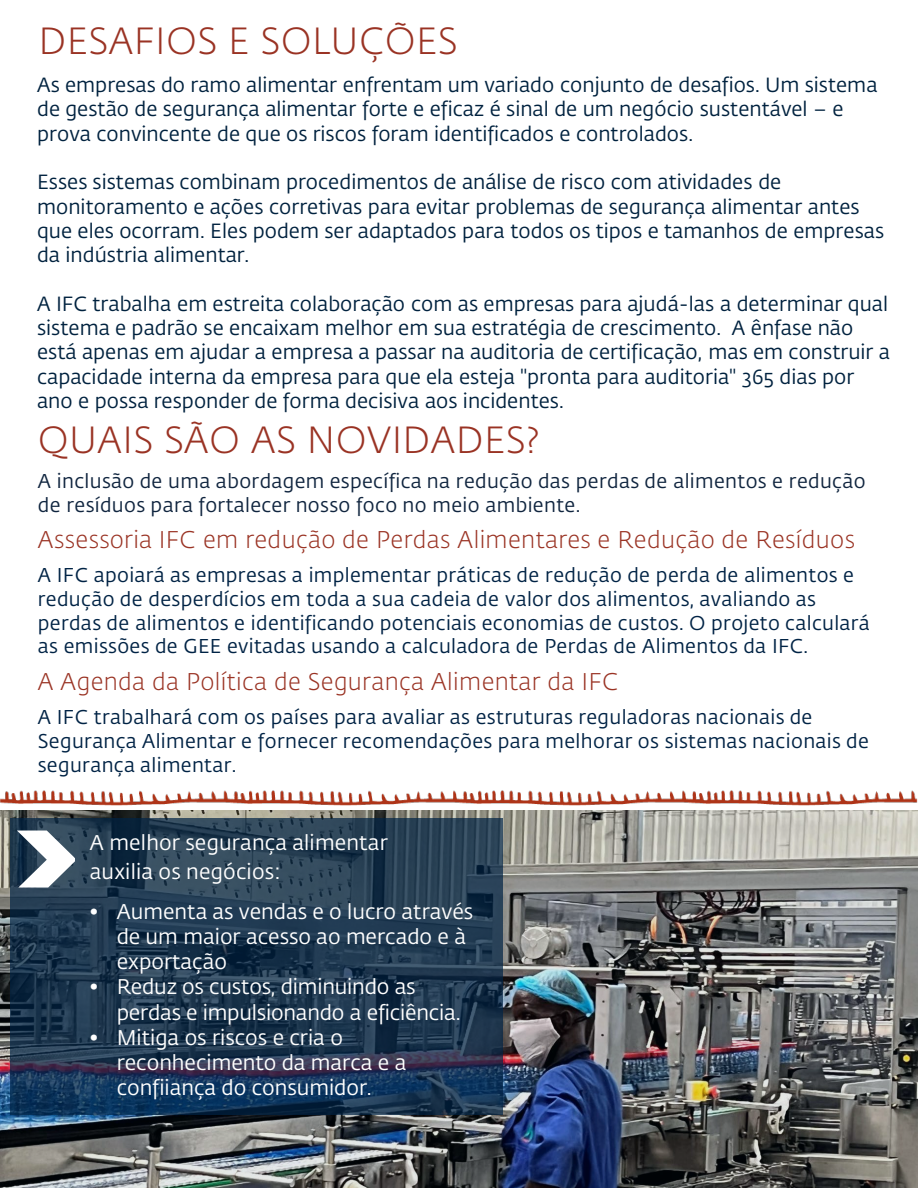
<style>
.page{position:relative;width:918px;height:1188px;background:#fff}
.page>*{position:absolute;margin:0;border:0;box-sizing:border-box;transform-origin:0 0}
.t1{font:300 37.5px "Fedra Sans Std";letter-spacing:.01em;color:#9a3324}
.t2{font:300 24px "Fedra Sans Std";letter-spacing:.015em;color:#9a3324}
.t3{font:21px/25.2px "Fedra Sans Std";color:#fff}
.t4{font:20.4px/24.3px "Fedra Sans Std";color:#00223f}
.t5{font:19.8px/23.7px "Fedra Sans Std";letter-spacing:.02em;color:#002345}
.t6{font:19.8px/23.7px "Fedra Sans Std";letter-spacing:.02em;color:#10253f}
</style>
<div class="page">
<img style="left:0;top:790px;width:918px;height:16px">
<div style="left:0;top:810px;width:918px;height:378px;background:#002345;opacity:.1"></div>
<div style="left:11px;top:818px;width:492px;height:297px;background:#002345;opacity:.7"></div>
<svg style="left:17px;top:831px;width:58px;height:57px"></svg>
<h2 class="t1" style="left:39px;top:18px;width:421px">DESAFIOS E SOLUÇÕES</h2>
<h1 class="t4" style="left:37px;top:73px;width:842px">As empresas do ramo alimentar enfrentam um variado conjunto de desafios. Um sistema de gestão de segurança alimentar forte e eficaz é sinal de um negócio sustentável – e prova convincente de que os riscos foram identificados e controlados.</h1>
<h1 class="t4" style="left:37px;top:170px;width:849px">Esses sistemas combinam procedimentos de análise de risco com atividades de monitoramento e ações corretivas para evitar problemas de segurança alimentar antes que eles ocorram. Eles podem ser adaptados para todos os tipos e tamanhos de empresas da indústria alimentar.</h1>
<h1 class="t4" style="left:37px;top:292px;width:855px">A IFC trabalha em estreita colaboração com as empresas para ajudá-las a determinar qual sistema e padrão se encaixam melhor em sua estratégia de crescimento. A ênfase não está apenas em ajudar a empresa a passar na auditoria de certificação, mas em construir a capacidade interna da empresa para que ela esteja "pronta para auditoria" 365 dias por ano e possa responder de forma decisiva aos incidentes.</h1>
<p class="t1" style="left:38px;top:418px;width:503px">QUAIS SÃO AS NOVIDADES?</p>
<p class="t6" style="left:38px;top:469px;width:829px">A inclusão de uma abordagem específica na redução das perdas de alimentos e redução de resíduos para fortalecer nosso foco no meio ambiente.</p>
<p class="t2" style="left:38px;top:525px;width:819px">Assessoria IFC em redução de Perdas Alimentares e Redução de Resíduos</p>
<p class="t5" style="left:38px;top:564px;width:833px">A IFC apoiará as empresas a implementar práticas de redução de perda de alimentos e redução de desperdícios em toda a sua cadeia de valor dos alimentos, avaliando as perdas de alimentos e identificando potenciais economias de custos. O projeto calculará as emissões de GEE evitadas usando a calculadora de Perdas de Alimentos da IFC.</p>
<p class="t2" style="left:38px;top:667px;width:582px">A Agenda da Política de Segurança Alimentar da IFC</p>
<p class="t5" style="left:38px;top:706px;width:833px">A IFC trabalhará com os países para avaliar as estruturas reguladoras nacionais de<br>Segurança Alimentar e fornecer recomendações para melhorar os sistemas nacionais de segurança alimentar.</p>
<p class="t3" style="left:90px;top:831px;width:300px">A melhor segurança alimentar</p>
<p class="t3" style="left:90px;top:859px;width:192px">auxilia os negócios:</p>
<p class="t3" style="left:117px;top:899px;width:358px;text-indent:-27px">• Aumenta as vendas e o lucro através de um maior acesso ao mercado e à exportação</p>
<p class="t3" style="left:117px;top:975px;width:345px;text-indent:-27px">• Reduz os custos, diminuindo as perdas e impulsionando a eficiência.</p>
<p class="t3" style="left:117px;top:1025px;width:291px;text-indent:-27px">• Mitiga os riscos e cria o reconhecimento da marca e a confiiança do consumidor.</p>
</div>
